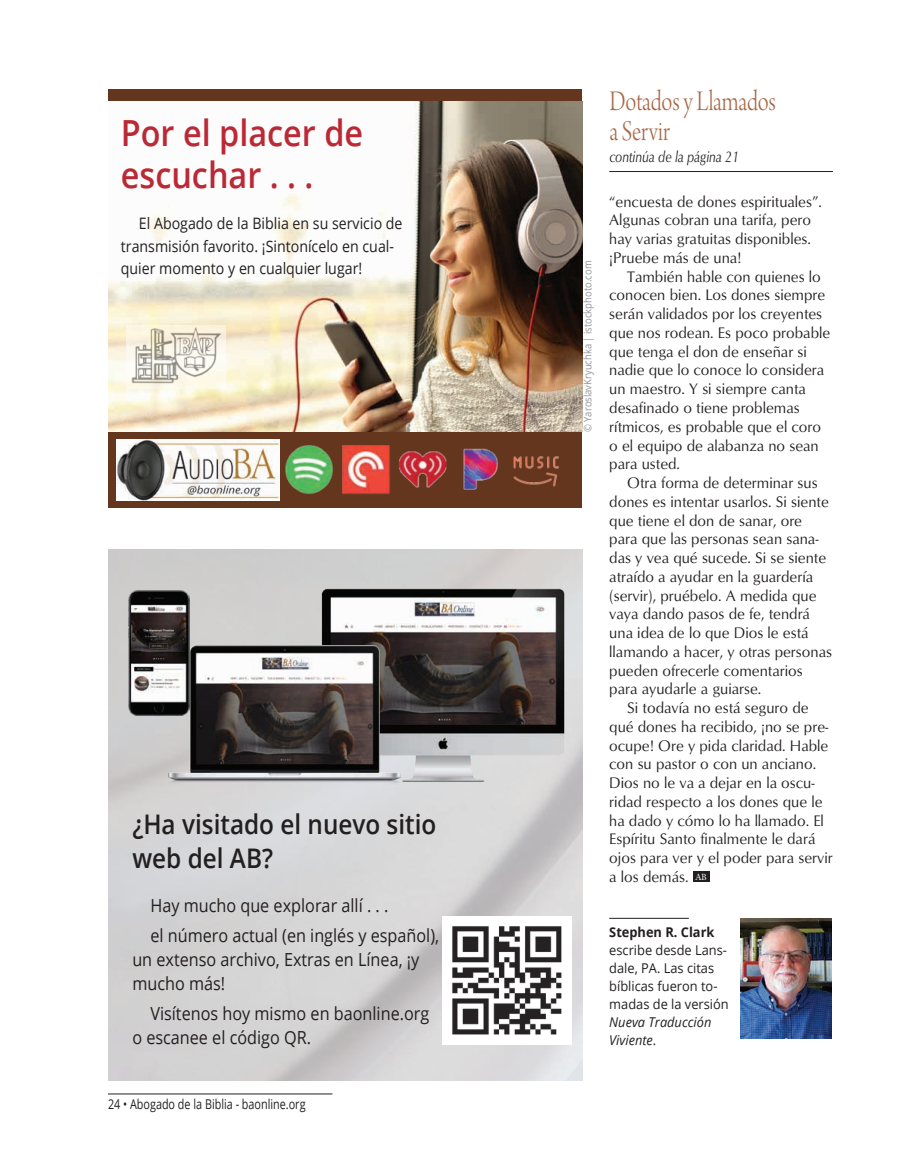
<style>
.page{position:relative;width:905px;height:1175px;background:#fff}
.page>*{position:absolute;margin:0;border:0;box-sizing:border-box;transform-origin:0 0}
.Article_-_Main_text_10_5x13{font:600 36px/42px "Open Sans";color:#ba2935;scale:.9 1}
.Carry_Over_Title{font:30px/30px "Arno Pro Light Display";letter-spacing:-.005em;color:#a86744;scale:.8 1}
.t1{font:600 27px/34.5px "Open Sans";color:#231f20;scale:.9 1}
.Article_-_Main_text_10_5x13-2{font:18px/24px "Open Sans";color:#231f20;scale:.9 1}
.Article_-_Main_text_10_5x12_5{font:15.75px/18.8px "Optimum";color:#231f20;scale:.96 1}
.Article_-_Main_text_10_5x13-3{font:15.75px/22.5px "Open Sans";color:#231f20;scale:.9 1}
.Article_-_Title_-_Arno_Pro{font:italic 15.75px "Optimum";color:#231f20;scale:.8 1}
.Article_-_Bio{font:13.5px/18px "Open Sans";color:#231f20;scale:.95 1}
.Article_-_Bio-2{font:13.5px "Open Sans";color:#231f20;scale:.8 1}
.t2{font:10.5px "Open Sans";color:#939598;scale:.9 1}
.t3{font:9px "Galliard Pro";color:#fff;scale:.96 1}
.s1{font-weight:700}
.s2{font-style:italic}
</style>
<div class="page">
<hr style="left:108px;top:1093px;width:224px;height:1px;background:#231f20">
<div style="left:108px;top:90px;width:474px;height:418px;background:#65361e"></div>
<img style="left:108px;top:101px;width:474px;height:331px">
<img style="left:126px;top:325px;width:99px;height:63px">
<img style="left:117px;top:440px;width:162px;height:60px">
<img style="left:285px;top:445px;width:274px;height:49px">
<img style="left:108px;top:549px;width:474px;height:531px">
<img style="left:313px;top:581px;width:259px;height:207px">
<img style="left:168px;top:645px;width:232px;height:139px">
<img style="left:128px;top:590px;width:61px;height:125px">
<img style="left:443px;top:916px;width:128px;height:128px">
<hr style="left:609px;top:918px;width:80px;height:1px;background:#231f20">
<div style="left:692px;top:871px;width:17px;height:11px;background:#231f20"></div>
<hr style="left:609px;top:171px;width:224px;height:1px;background:#231f20">
<img style="left:740px;top:918px;width:91px;height:120px">
<p class="Article_-_Main_text_10_5x13" style="left:121px;top:111px;width:271px">Por el placer de escuchar . . .</p>
<p class="Article_-_Main_text_10_5x13-3" style="left:121px;top:212px;width:314px;text-indent:18px">El Abogado de la Biblia en su servicio de transmisión favorito. ¡Sintonícelo en cual&shy;quier momento y en cualquier lugar!</p>
<p class="t1" style="left:132px;top:806px;width:339px">¿Ha visitado el nuevo sitio web del AB?</p>
<p class="Article_-_Main_text_10_5x13-2" style="left:150px;top:892px;width:266px">Hay mucho que explorar allí . . .</p>
<p class="Article_-_Main_text_10_5x13-2" style="left:132px;top:922px;width:342px;text-indent:18px">el número actual (en inglés y español), un extenso archivo, Extras en Línea, ¡y mucho más!</p>
<p class="Article_-_Main_text_10_5x13-2" style="left:132px;top:1000px;width:331px;text-indent:18px">Visítenos hoy mismo en baonline.org o escanee el código QR.</p>
<p class="Article_-_Bio-2" style="left:108px;top:1094px;width:248px">24 • Abogado de la Biblia - baonline.org</p>
<p class="t2" style="left:580px;top:432px;width:192px;rotate:-90deg">© YaroslavKryuchka | istockphoto.com</p>
<p class="Carry_Over_Title" style="left:609px;top:88px;width:210px">Dotados y Llamados a Servir</p>
<p class="Article_-_Title_-_Arno_Pro" style="left:609px;top:148px;width:163px">continúa de la página 21</p>
<p class="Article_-_Main_text_10_5x12_5" style="left:609px;top:191px;width:223px">“encuesta de dones espirituales”.<br>Algunas cobran una tarifa, pero hay varias gratuitas disponibles. ¡Pruebe más de una!</p>
<p class="Article_-_Main_text_10_5x12_5" style="left:609px;top:266px;width:232px;text-indent:18px">También hable con quienes lo conocen bien. Los dones siempre serán validados por los creyentes que nos rodean. Es poco probable que tenga el don de enseñar si nadie que lo conoce lo considera un maestro. Y si siempre canta desafinado o tiene problemas rítmicos, es probable que el coro o el equipo de alabanza no sean para usted.</p>
<p class="Article_-_Main_text_10_5x12_5" style="left:609px;top:473px;width:233px;text-indent:18px">Otra forma de determinar sus dones es intentar usarlos. Si siente que tiene el don de sanar, ore para que las personas sean sana&shy;das y vea qué sucede. Si se siente atraído a ayudar en la guardería (servir), pruébelo. A medida que vaya dando pasos de fe, tendrá una idea de lo que Dios le está llamando a hacer, y otras personas pueden ofrecerle comentarios para ayudarle a guiarse.</p>
<p class="Article_-_Main_text_10_5x12_5" style="left:609px;top:698px;width:234px;text-indent:18px">Si todavía no está seguro de qué dones ha recibido, ¡no se pre&shy;ocupe! Ore y pida claridad. Hable con su pastor o con un anciano.<br>Dios no le va a dejar en la oscu&shy;ridad respecto a los dones que le ha dado y cómo lo ha llamado. El<br>Espíritu Santo finalmente le dará ojos para ver y el poder para servir a los demás.</p>
<p class="t3" style="left:695px;top:871px;width:14px">AB</p>
<p class="Article_-_Bio" style="left:609px;top:922px;width:127px"><span class="s1">Stephen R. Clark </span>escribe desde Lans&shy;dale, PA. Las citas bíblicas fueron to&shy;madas de la versión<br><span class="s2">Nueva Traducción<br>Viviente</span>.</p>
</div>
